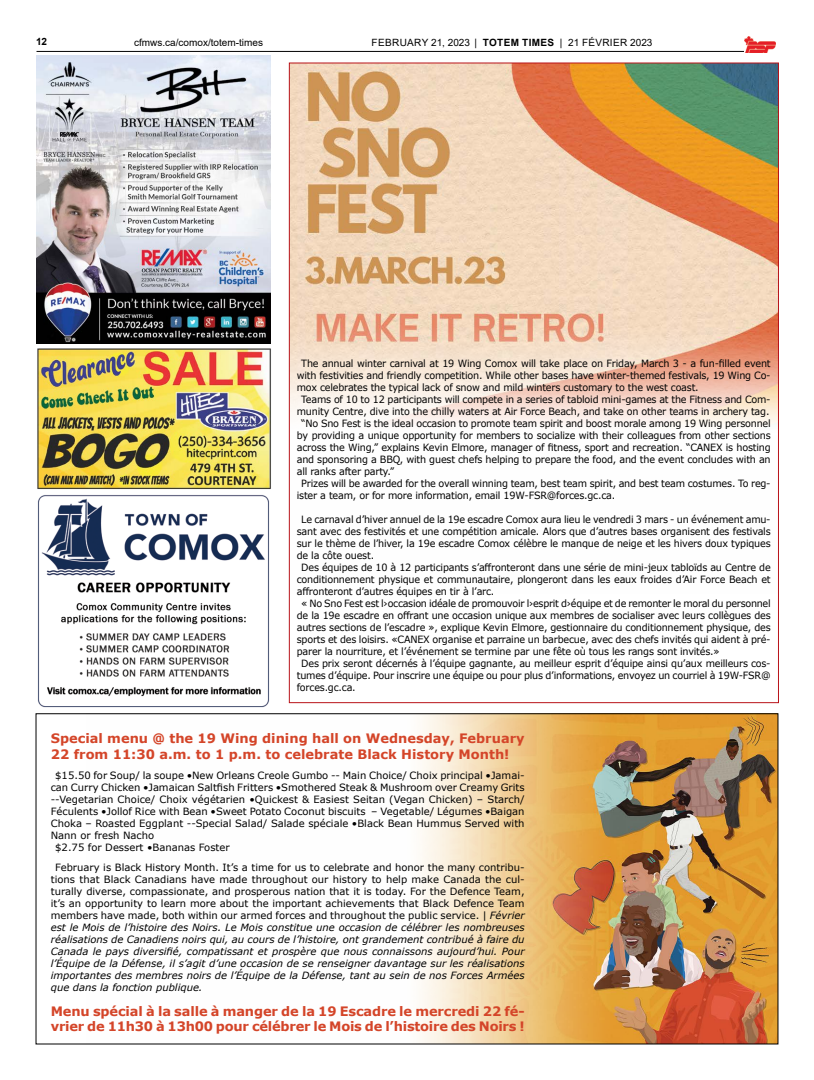
<style>
.page{position:relative;width:814px;height:1080px;background:#fff}
.page>*{position:absolute;margin:0;border:0;box-sizing:border-box;transform-origin:0 0}
.t1{font:700 13px/15.6px "Verdana";letter-spacing:-.01em;color:#d44529}
.t2{font:10px "Verdana";letter-spacing:-.02em;color:#000;scale:.96 1}
.t3{font:italic 10px/12px "Verdana";color:#000;text-align:justify}
.t4{font:10px "Verdana";color:#000}
.t5{font:10px "Arial";letter-spacing:.02em;color:#000}
.t6{font:10px "Arial";color:#000}
.t7{font:700 10px "Arial";color:#000}
.s1{font-weight:700}
.s2{font-style:normal}
</style>
<div class="page">
<hr style="left:36px;top:51px;width:709px;height:1px;background:#000">
<img style="left:744px;top:36px;width:31px;height:16px">
<img style="left:36px;top:55px;width:234px;height:288px">
<img style="left:291px;top:64px;width:486px;height:361px">
<img style="left:37px;top:348px;width:234px;height:141px">
<img style="left:422px;top:715px;width:354px;height:327px">
<img style="left:37px;top:495px;width:233px;height:213px">
<p class="t7" style="left:36px;top:35px;width:13px">12</p>
<p class="t6" style="left:134px;top:36px;width:130px">cfmws.ca/comox/totem-times</p>
<p class="t5" style="left:371px;top:36px;width:282px">FEBRUARY 21, 2023 | <span class="s1">TOTEM TIMES</span> | 21 FÉVRIER 2023</p>
<p class="t2" style="left:301px;top:356px;width:490px">The annual winter carnival at 19 Wing Comox will take place on Friday, March 3 - a fun-filled event</p>
<p class="t2" style="left:297px;top:368px;width:495px">with festivities and friendly competition. While other bases have winter-themed festivals, 19 Wing Co-</p>
<p class="t2" style="left:297px;top:380px;width:420px">mox celebrates the typical lack of snow and mild winters customary to the west coast.</p>
<p class="t2" style="left:301px;top:392px;width:490px">Teams of 10 to 12 participants will compete in a series of tabloid mini-games at the Fitness and Com-</p>
<p class="t2" style="left:297px;top:404px;width:494px">munity Centre, dive into the chilly waters at Air Force Beach, and take on other teams in archery tag.</p>
<p class="t2" style="left:301px;top:416px;width:490px">“No Sno Fest is the ideal occasion to promote team spirit and boost morale among 19 Wing personnel</p>
<p class="t2" style="left:297px;top:428px;width:495px">by providing a unique opportunity for members to socialize with their colleagues from other sections</p>
<p class="t2" style="left:297px;top:440px;width:495px">across the Wing,” explains Kevin Elmore, manager of fitness, sport and recreation. “CANEX is hosting</p>
<p class="t2" style="left:297px;top:452px;width:495px">and sponsoring a BBQ, with guest chefs helping to prepare the food, and the event concludes with an</p>
<p class="t2" style="left:297px;top:464px;width:103px">all ranks after party.”</p>
<p class="t2" style="left:301px;top:476px;width:490px">Prizes will be awarded for the overall winning team, best team spirit, and best team costumes. To reg-</p>
<p class="t2" style="left:297px;top:488px;width:333px">ister a team, or for more information, email 19W-FSR@forces.gc.ca.</p>
<p class="t2" style="left:301px;top:512px;width:490px">Le carnaval d’hiver annuel de la 19e escadre Comox aura lieu le vendredi 3 mars - un événement amu-</p>
<p class="t2" style="left:297px;top:524px;width:495px">sant avec des festivités et une compétition amicale. Alors que d’autres bases organisent des festivals</p>
<p class="t2" style="left:297px;top:536px;width:495px">sur le thème de l’hiver, la 19e escadre Comox célèbre le manque de neige et les hivers doux typiques</p>
<p class="t2" style="left:297px;top:548px;width:82px">de la côte ouest.</p>
<p class="t2" style="left:301px;top:560px;width:490px">Des équipes de 10 à 12 participants s’affronteront dans une série de mini-jeux tabloïds au Centre de</p>
<p class="t2" style="left:297px;top:572px;width:495px">conditionnement physique et communautaire, plongeront dans les eaux froides d’Air Force Beach et</p>
<p class="t2" style="left:297px;top:584px;width:207px">affronteront d’autres équipes en tir à l’arc.</p>
<p class="t2" style="left:301px;top:596px;width:490px">« No Sno Fest est l›occasion idéale de promouvoir l›esprit d›équipe et de remonter le moral du personnel</p>
<p class="t2" style="left:297px;top:608px;width:495px">de la 19e escadre en offrant une occasion unique aux membres de socialiser avec leurs collègues des</p>
<p class="t2" style="left:297px;top:620px;width:495px">autres sections de l’escadre », explique Kevin Elmore, gestionnaire du conditionnement physique, des</p>
<p class="t2" style="left:297px;top:632px;width:495px">sports et des loisirs. «CANEX organise et parraine un barbecue, avec des chefs invités qui aident à pré-</p>
<p class="t2" style="left:297px;top:644px;width:442px">parer la nourriture, et l’événement se termine par une fête où tous les rangs sont invités.»</p>
<p class="t2" style="left:301px;top:656px;width:490px">Des prix seront décernés à l’équipe gagnante, au meilleur esprit d’équipe ainsi qu’aux meilleurs cos-</p>
<p class="t2" style="left:297px;top:668px;width:495px">tumes d’équipe. Pour inscrire une équipe ou pour plus d’informations, envoyez un courriel à 19W-FSR@</p>
<p class="t2" style="left:297px;top:680px;width:63px">forces.gc.ca.</p>
<h1 class="t1" style="left:51px;top:730px;width:475px">Special menu @ the 19 Wing dining hall on Wednesday, February<br>22 from 11:30 a.m. to 1 p.m. to celebrate Black History Month!</h1>
<p class="t4" style="left:55px;top:768px;width:471px">$15.50 for Soup/ la soupe •New Orleans Creole Gumbo -- Main Choice/ Choix principal •Jamai-</p>
<p class="t4" style="left:51px;top:780px;width:475px">can Curry Chicken •Jamaican Saltfish Fritters •Smothered Steak &amp; Mushroom over Creamy Grits</p>
<p class="t4" style="left:51px;top:792px;width:475px">--Vegetarian Choice/ Choix végétarien •Quickest &amp; Easiest Seitan (Vegan Chicken) – Starch/</p>
<p class="t4" style="left:51px;top:804px;width:475px">Féculents •Jollof Rice with Bean •Sweet Potato Coconut biscuits – Vegetable/ Légumes •Baigan</p>
<p class="t4" style="left:51px;top:816px;width:475px">Choka – Roasted Eggplant --Special Salad/ Salade spéciale •Black Bean Hummus Served with</p>
<p class="t4" style="left:51px;top:828px;width:105px">Nann or fresh Nacho</p>
<p class="t4" style="left:55px;top:840px;width:176px">$2.75 for Dessert •Bananas Foster</p>
<p class="t3" style="left:51px;top:861px;width:475px;text-indent:4px"><span class="s2">February is Black History Month. It’s a time for us to celebrate and honor the many contribu&shy;tions that Black Canadians have made throughout our history to help make Canada the cul&shy;turally diverse, compassionate, and prosperous nation that it is today. For the Defence Team, it’s an opportunity to learn more about the important achievements that Black Defence Team members have made, both within our armed forces and throughout the public service. |</span> Février est le Mois de l’histoire des Noirs. Le Mois constitue une occasion de célébrer les nombreuses réalisations de Canadiens noirs qui, au cours de l’histoire, ont grandement contribué à faire du Canada le pays diversifié, compatissant et prospère que nous connaissons aujourd’hui. Pour l’Équipe de la Défense, il s’agit d’une occasion de se renseigner davantage sur les réalisations importantes des membres noirs de l’Équipe de la Défense, tant au sein de nos Forces Armées que dans la fonction publique.</p>
<h1 class="t1" style="left:51px;top:1003px;width:475px">Menu spécial à la salle à manger de la 19 Escadre le mercredi 22 fé&shy;vrier de 11h30 à 13h00 pour célébrer le Mois de l’histoire des Noirs !</h1>
</div>
